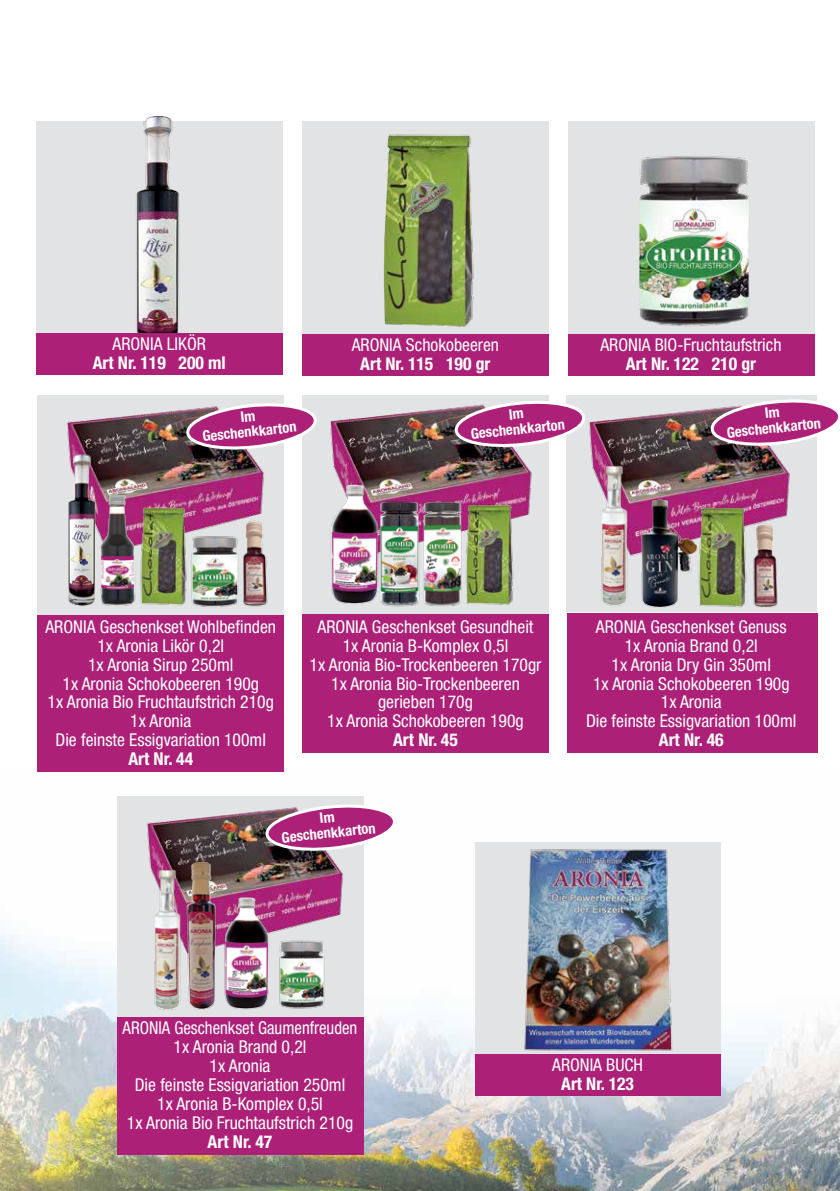
<style>
.page{position:relative;width:840px;height:1191px;background:#fff}
.page>*{position:absolute;margin:0;border:0;box-sizing:border-box;transform-origin:0 0}
.t1{font:condensed 17.6px/19px "Helvetica Neue LT Pro";color:#fff;text-align:center}
.t2{font:condensed 17.6px/19px "Helvetica Neue LT Pro";color:#fff;text-align:center;scale:.95 1}
.t3{font:700 condensed 17.6px "Helvetica Neue LT Pro";color:#fff}
.t4{font:700 condensed 14.6px/15.2px "Helvetica Neue LT Pro";color:#fff;text-align:center}
</style>
<div class="page">
<img style="left:0;top:796px;width:839px;height:395px">
<div style="left:475px;top:842px;width:244px;height:239px;background:#e2e3e4"></div>
<div style="left:475px;top:1054px;width:244px;height:41px;background:#ac2078"></div>
<img style="left:511px;top:835px;width:168px;height:216px">
<div style="left:302px;top:121px;width:246px;height:240px;background:#e2e3e4"></div>
<img style="left:383px;top:134px;width:91px;height:193px">
<div style="left:302px;top:334px;width:246px;height:41px;background:#ac2078"></div>
<div style="left:567px;top:121px;width:246px;height:240px;background:#e2e3e4"></div>
<div style="left:567px;top:334px;width:246px;height:41px;background:#ac2078"></div>
<img style="left:639px;top:156px;width:111px;height:171px">
<div style="left:36px;top:121px;width:246px;height:240px;background:#e2e3e4"></div>
<img style="left:136px;top:117px;width:44px;height:216px">
<div style="left:36px;top:333px;width:246px;height:42px;background:#ac2078"></div>
<div style="left:565px;top:395px;width:250px;height:217px;background:#e2e3e4"></div>
<div style="left:566px;top:613px;width:251px;height:140px;background:#ac2078"></div>
<img style="left:584px;top:409px;width:206px;height:147px">
<svg style="left:710px;top:398px;width:129px;height:49px"></svg>
<div style="left:301px;top:395px;width:247px;height:247px;background:#e2e3e4"></div>
<div style="left:301px;top:615px;width:247px;height:138px;background:#ac2078"></div>
<div style="left:37px;top:395px;width:247px;height:241px;background:#e2e3e4"></div>
<div style="left:37px;top:615px;width:247px;height:157px;background:#ac2078"></div>
<img style="left:66px;top:409px;width:198px;height:115px">
<svg style="left:186px;top:402px;width:130px;height:48px"></svg>
<img style="left:330px;top:407px;width:202px;height:110px">
<svg style="left:454px;top:400px;width:130px;height:48px"></svg>
<div style="left:116px;top:796px;width:247px;height:241px;background:#e2e3e4"></div>
<div style="left:116px;top:1017px;width:247px;height:137px;background:#ac2078"></div>
<img style="left:146px;top:810px;width:197px;height:118px">
<svg style="left:265px;top:803px;width:130px;height:49px"></svg>
<img style="left:66px;top:452px;width:31px;height:154px">
<img style="left:195px;top:524px;width:29px;height:83px">
<img style="left:91px;top:481px;width:51px;height:125px">
<img style="left:134px;top:503px;width:61px;height:103px">
<img style="left:224px;top:514px;width:44px;height:93px">
<img style="left:330px;top:479px;width:52px;height:125px">
<img style="left:480px;top:499px;width:42px;height:106px">
<img style="left:368px;top:489px;width:35px;height:126px">
<img style="left:403px;top:488px;width:77px;height:127px">
<img style="left:699px;top:502px;width:56px;height:105px">
<img style="left:638px;top:491px;width:61px;height:117px">
<img style="left:595px;top:458px;width:38px;height:148px">
<img style="left:735px;top:518px;width:55px;height:90px">
<img style="left:148px;top:862px;width:35px;height:148px">
<img style="left:183px;top:856px;width:36px;height:154px">
<img style="left:216px;top:892px;width:57px;height:118px">
<img style="left:271px;top:928px;width:54px;height:82px">
<p class="t1" style="left:112px;top:335px;width:95px">ARONIA LIKÖR</p>
<p class="t3" style="left:93px;top:352px;width:134px">Art Nr. 119 200 ml</p>
<p class="t4" style="left:200px;top:413px;width:96px;rotate:-6deg">Im<br>Geschenkkarton</p>
<p class="t1" style="left:351px;top:335px;width:149px">ARONIA Schokobeeren</p>
<p class="t3" style="left:360px;top:353px;width:132px">Art Nr. 115 190 gr</p>
<p class="t4" style="left:468px;top:411px;width:96px;rotate:-6deg">Im<br>Geschenkkarton</p>
<p class="t1" style="left:600px;top:335px;width:182px">ARONIA BIO-Fruchtaufstrich</p>
<p class="t3" style="left:625px;top:353px;width:132px">Art Nr. 122 210 gr</p>
<p class="t4" style="left:724px;top:410px;width:96px;rotate:-6deg">Im<br>Geschenkkarton</p>
<p class="t1" style="left:45px;top:617px;width:232px">ARONIA Geschenkset Wohlbefinden<br>1x Aronia Likör 0,2l<br>1x Aronia Sirup 250ml<br>1x Aronia Schokobeeren 190g<br>1x Aronia Bio Fruchtaufstrich 210g<br>1x Aronia<br>Die feinste Essigvariation 100ml</p>
<p class="t3" style="left:128px;top:748px;width:66px">Art Nr. 44</p>
<p class="t1" style="left:309px;top:617px;width:233px">ARONIA Geschenkset Gesundheit<br>1x Aronia B-Komplex 0,5l<br>1x Aronia Bio-Trockenbeeren 170gr<br>1x Aronia Bio-Trockenbeeren gerieben 170g<br>1x Aronia Schokobeeren 190g</p>
<p class="t3" style="left:393px;top:729px;width:66px">Art Nr. 45</p>
<p class="t4" style="left:279px;top:814px;width:96px;rotate:-6deg">Im<br>Geschenkkarton</p>
<p class="t1" style="left:585px;top:617px;width:212px">ARONIA Geschenkset Genuss<br>1x Aronia Brand 0,2l<br>1x Aronia Dry Gin 350ml<br>1x Aronia Schokobeeren 190g<br>1x Aronia<br>Die feinste Essigvariation 100ml</p>
<p class="t3" style="left:658px;top:729px;width:66px">Art Nr. 46</p>
<p class="t2" style="left:123px;top:1018px;width:248px">ARONIA Geschenkset Gaumenfreuden<br>1x Aronia Brand 0,2l<br>1x Aronia<br>Die feinste Essigvariation 250ml<br>1x Aronia B-Komplex 0,5l<br>1x Aronia Bio Fruchtaufstrich 210g</p>
<p class="t3" style="left:207px;top:1130px;width:66px">Art Nr. 47</p>
<p class="t1" style="left:552px;top:1055px;width:92px">ARONIA BUCH</p>
<p class="t3" style="left:561px;top:1072px;width:74px">Art Nr. 123</p>
</div>
